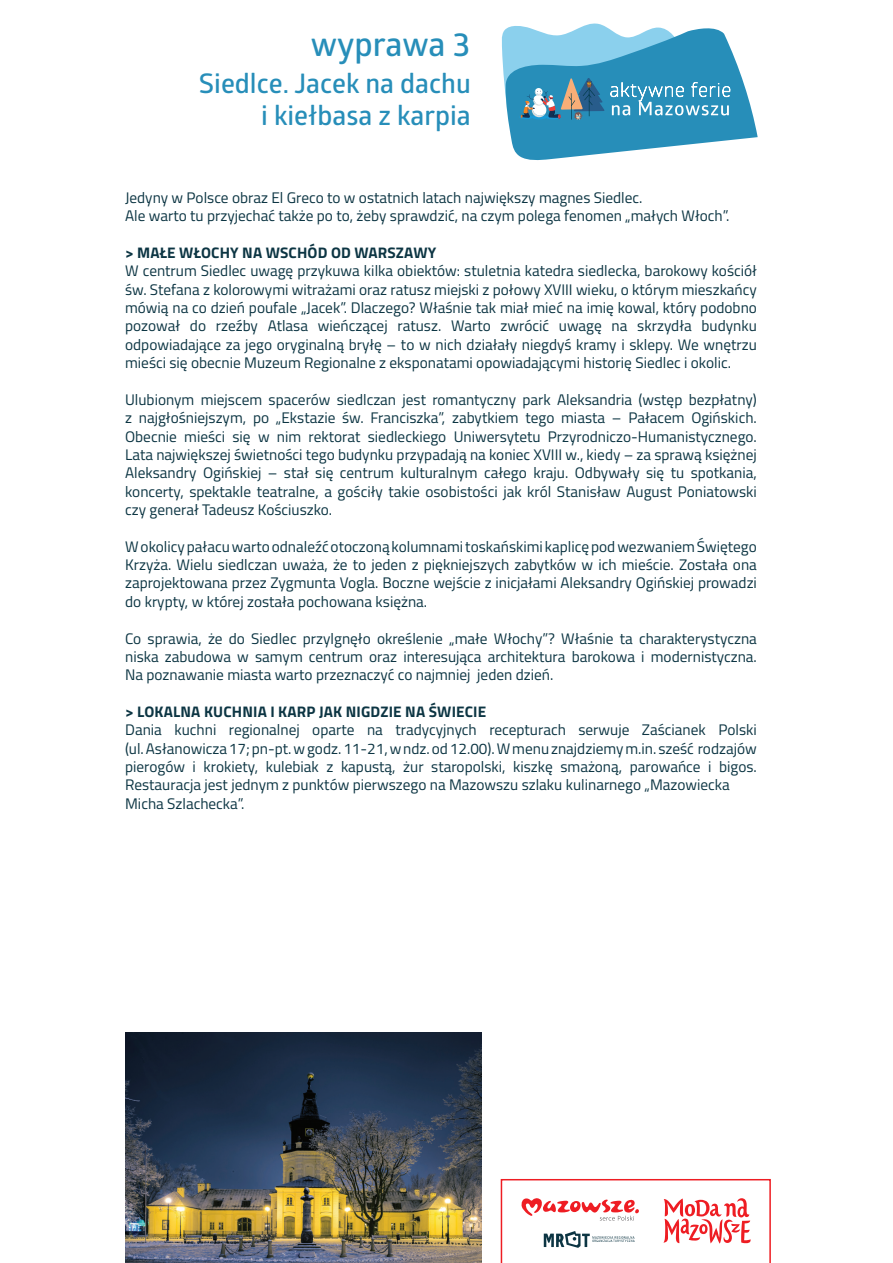
<style>
.page{position:relative;width:893px;height:1263px;background:#fff}
.page>*{position:absolute;margin:0;border:0;box-sizing:border-box;transform-origin:0 0}
.t1{font:33px "Glober Semi Bold Free";color:#278eb9}
.t2{font:27px/32.4px "Glober Semi Bold Free";color:#278eb9;text-align:right}
.t3{font:15.3px/18.3px "Titillium";color:#0c3543;text-align:justify}
.t4{font:700 15.3px "Titillium";letter-spacing:.01em;color:#0c3543}
</style>
<div class="page">
<svg style="left:501px;top:23px;width:257px;height:138px"></svg>
<img style="left:125px;top:1032px;width:356px;height:231px">
<svg style="left:501px;top:1179px;width:270px;height:84px"></svg>
<h1 class="t1" style="left:311px;top:21px;width:161px">wyprawa 3</h1>
<h2 class="t2" style="left:199px;top:66px;width:273px">Siedlce. Jacek na dachu i kiełbasa z karpia</h2>
<p class="t3" style="left:125px;top:188px;width:606px">Jedyny w Polsce obraz El Greco to w ostatnich latach największy magnes Siedlec.<br>Ale warto tu przyjechać także po to, żeby sprawdzić, na czym polega fenomen „małych Włoch”.</p>
<p class="t4" style="left:125px;top:241px;width:313px">&gt; MAŁE WŁOCHY NA WSCHÓD OD WARSZAWY</p>
<p class="t3" style="left:125px;top:261px;width:633px">W centrum Siedlec uwagę przykuwa kilka obiektów: stuletnia katedra siedlecka, barokowy kościół św. Stefana z kolorowymi witrażami oraz ratusz miejski z połowy XVIII wieku, o którym mieszkańcy mówią na co dzień poufale „Jacek”. Dlaczego? Właśnie tak miał mieć na imię kowal, który podobno pozował do rzeźby Atlasa wieńczącej ratusz. Warto zwrócić uwagę na skrzydła budynku odpowiadające za jego oryginalną bryłę – to w nich działały niegdyś kramy i sklepy. We wnętrzu mieści się obecnie Muzeum Regionalne z eksponatami opowiadającymi historię Siedlec i okolic.</p>
<p class="t3" style="left:125px;top:390px;width:633px">Ulubionym miejscem spacerów siedlczan jest romantyczny park Aleksandria (wstęp bezpłatny) z najgłośniejszym, po „Ekstazie św. Franciszka”, zabytkiem tego miasta – Pałacem Ogińskich.<br>Obecnie mieści się w nim rektorat siedleckiego Uniwersytetu Przyrodniczo-Humanistycznego.<br>Lata największej świetności tego budynku przypadają na koniec XVIII w., kiedy – za sprawą księżnej Aleksandry Ogińskiej – stał się centrum kulturalnym całego kraju. Odbywały się tu spotkania, koncerty, spektakle teatralne, a gościły takie osobistości jak król Stanisław August Poniatowski czy generał Tadeusz Kościuszko.</p>
<p class="t3" style="left:125px;top:536px;width:633px">W okolicy pałacu warto odnaleźć otoczoną kolumnami toskańskimi kaplicę pod wezwaniem Świętego Krzyża. Wielu siedlczan uważa, że to jeden z piękniejszych zabytków w ich mieście. Została ona zaprojektowana przez Zygmunta Vogla. Boczne wejście z inicjałami Aleksandry Ogińskiej prowadzi do krypty, w której została pochowana księżna.</p>
<p class="t3" style="left:125px;top:628px;width:633px">Co sprawia, że do Siedlec przylgnęło określenie „małe Włochy”? Właśnie ta charakterystyczna niska zabudowa w samym centrum oraz interesująca architektura barokowa i modernistyczna.<br>Na poznawanie miasta warto przeznaczyć co najmniej jeden dzień.</p>
<p class="t4" style="left:125px;top:700px;width:363px">&gt; LOKALNA KUCHNIA I KARP JAK NIGDZIE NA ŚWIECIE</p>
<p class="t3" style="left:125px;top:720px;width:633px;text-align:left">Dania kuchni regionalnej oparte na tradycyjnych recepturach serwuje Zaścianek Polski (ul. Asłanowicza 17; pn-pt. w godz. 11-21, w ndz. od 12.00). W menu znajdziemy m.in. sześć rodzajów pierogów i krokiety, kulebiak z kapustą, żur staropolski, kiszkę smażoną, parowańce i bigos.<br>Restauracja jest jednym z punktów pierwszego na Mazowszu szlaku kulinarnego „Mazowiecka Micha Szlachecka”.</p>
</div>
